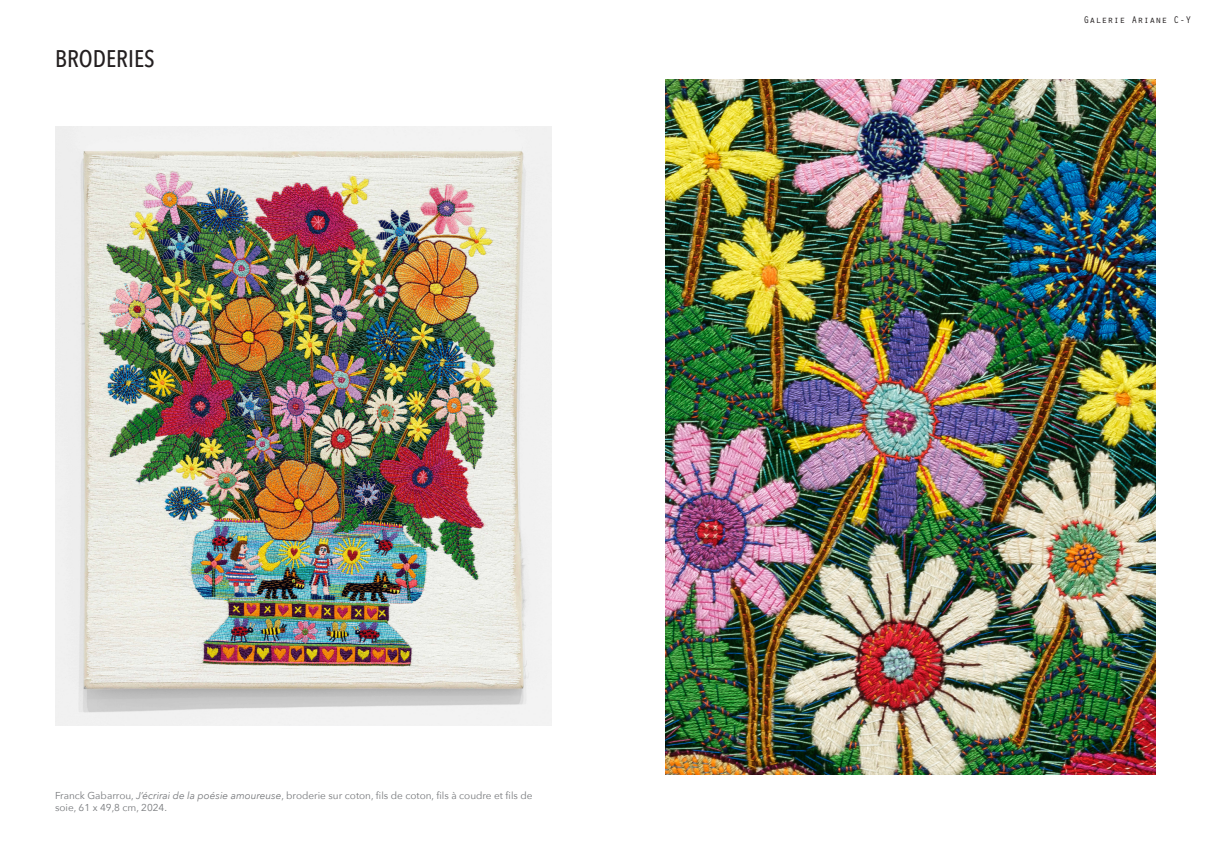
<style>
.page{position:relative;width:1214px;height:854px;background:#fff}
.page>*{position:absolute;margin:0;border:0;box-sizing:border-box;transform-origin:0 0}
.t1{font:500 24px "Avenir Next Condensed";color:#231f20}
.t2{font:10px/12px "Avenir Next";color:#76787b}
.t3{font:10px "Orator Std";color:#231f20}
.s1{font-style:italic}
</style>
<div class="page">
<img style="left:55px;top:127px;width:497px;height:598px">
<img style="left:665px;top:79px;width:490px;height:695px">
<p class="t1" style="left:55px;top:44px;width:101px">BRODERIES</p>
<p class="t2" style="left:55px;top:788px;width:479px">Franck Gabarrou, <span class="s1">J’écrirai de la poésie amoureuse</span>, broderie sur coton, fils de coton, fils à coudre et fils de soie, 61 x 49,8 cm, 2024.</p>
<p class="t3" style="left:1083px;top:13px;width:109px">Galerie Ariane C-Y</p>
</div>
